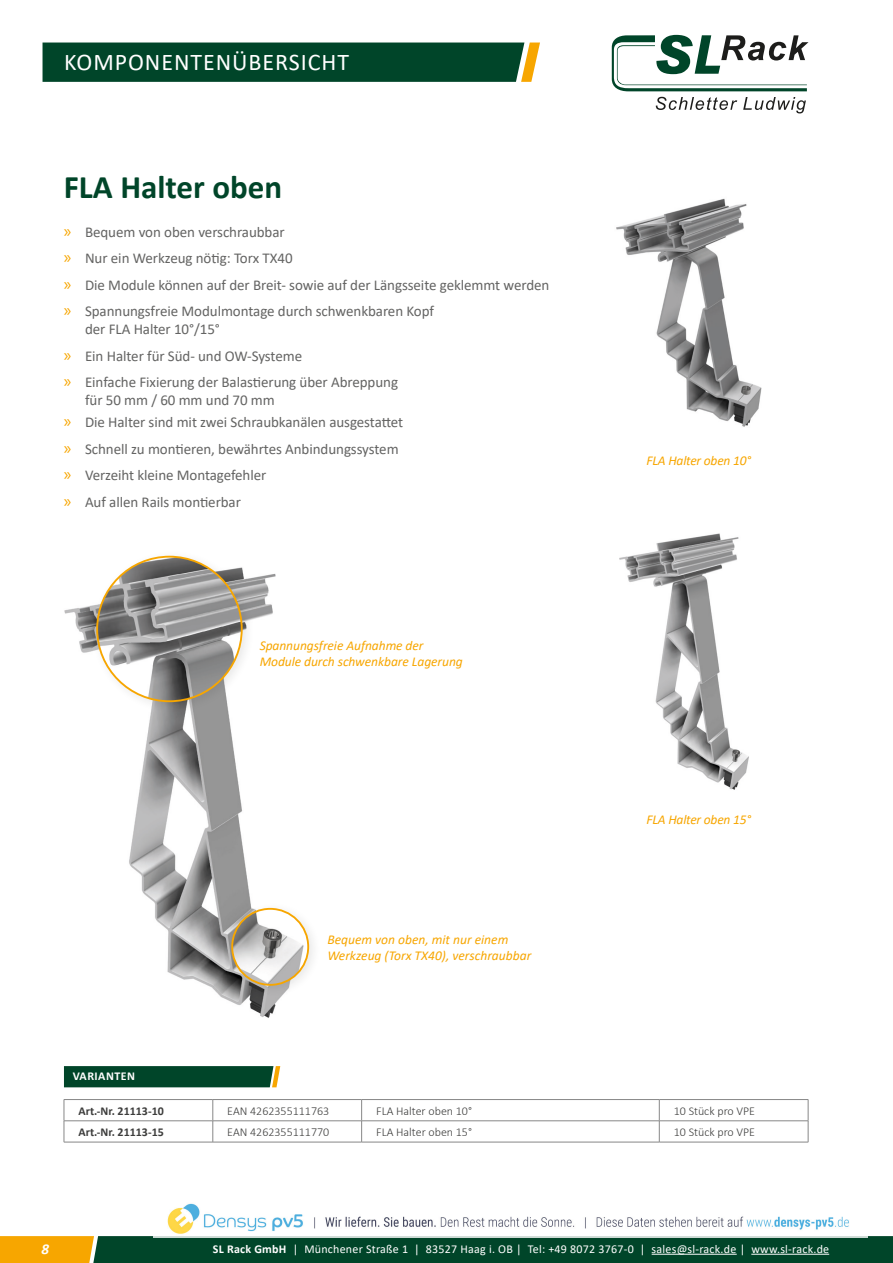
<style>
.page{position:relative;width:893px;height:1263px;background:#fff}
.page>*{position:absolute;margin:0;border:0;box-sizing:border-box;transform-origin:0 0}
.t1{font:700 33px "Calibri";color:#004529}
.t2{font:24px "Calibri";letter-spacing:.04em;color:#fff}
.t3{font:15px/26.5px "Calibri";letter-spacing:-.005em;color:#646463}
.t4{font:italic 700 15px "Calibri";color:#fff}
.t5{font:italic 13.5px/16.2px "Calibri";letter-spacing:-.005em;color:#f7a600}
.t6{font:12px "Calibri";letter-spacing:.02em;color:#fff}
.t7{font:300 12px "Calibri";color:#3d3d3c}
.t8{font:700 12px "Calibri";color:#3d3d3c}
.t9{font:700 12px "Calibri";letter-spacing:.04em;color:#fff}
.s1{font-family:"Myriad Pro";font-size:18px;color:#f7a600}
.s2{font-weight:700}
</style>
<div class="page">
<svg style="left:0;top:1236px;width:893px;height:27px;background:#22552b"></svg>
<hr style="left:652px;top:1254px;width:85px;height:1px;background:#fff">
<hr style="left:751px;top:1254px;width:78px;height:1px;background:#fff">
<svg style="left:656px;top:97px;width:81px;height:13px"></svg>
<svg style="left:743px;top:97px;width:63px;height:16px"></svg>
<svg style="left:612px;top:35px;width:196px;height:56px"></svg>
<div style="left:43px;top:43px;width:497px;height:39px;background:#004529"></div>
<img style="left:64px;top:574px;width:216px;height:444px">
<img style="left:616px;top:198px;width:146px;height:229px">
<hr style="left:64px;top:1099px;width:149px;height:1px;background:#878787">
<hr style="left:213px;top:1099px;width:149px;height:1px;background:#878787">
<hr style="left:362px;top:1099px;width:297px;height:1px;background:#878787">
<hr style="left:659px;top:1099px;width:149px;height:1px;background:#878787">
<hr style="left:64px;top:1120px;width:149px;height:1px;background:#878787">
<svg style="left:64px;top:1100px;width:1px;height:42px"></svg>
<hr style="left:213px;top:1120px;width:149px;height:1px;background:#878787">
<svg style="left:213px;top:1100px;width:1px;height:42px"></svg>
<hr style="left:362px;top:1120px;width:297px;height:1px;background:#878787">
<svg style="left:361px;top:1100px;width:1px;height:42px"></svg>
<hr style="left:659px;top:1120px;width:149px;height:1px;background:#878787">
<svg style="left:659px;top:1100px;width:1px;height:42px"></svg>
<svg style="left:808px;top:1100px;width:1px;height:42px"></svg>
<hr style="left:64px;top:1142px;width:149px;height:1px;background:#878787">
<hr style="left:361px;top:1142px;width:298px;height:1px;background:#878787">
<hr style="left:659px;top:1142px;width:149px;height:1px;background:#878787">
<hr style="left:213px;top:1142px;width:148px;height:1px;background:#878787">
<svg style="left:64px;top:1066px;width:216px;height:21px;background:#0a4b2c"></svg>
<img style="left:619px;top:533px;width:130px;height:257px">
<div style="left:90px;top:549px;width:165px;height:166px;background:#1d1d1b;opacity:.1"></div>
<img style="left:97px;top:557px;width:145px;height:144px;border-radius:72px">
<div style="left:225px;top:901px;width:96px;height:97px;background:#1d1d1b;opacity:.1"></div>
<img style="left:232px;top:909px;width:76px;height:76px;border-radius:38px">
<div style="left:231px;top:908px;width:78px;height:78px;border:2px solid #f7a600;border-radius:50%"></div>
<img style="left:153px;top:1203px;width:714px;height:34px">
<h2 class="t2" style="left:64px;top:45px;width:286px">KOMPONENTENÜBERSICHT</h2>
<h1 class="t1" style="left:64px;top:164px;width:220px">FLA Halter oben</h1>
<p class="t3" style="left:64px;top:218px;width:487px"><span class="s1">»</span> Bequem von oben verschraubbar<br><span class="s1">»</span> Nur ein Werkzeug nötig: Torx TX40<br><span class="s1">»</span> Die Module können auf der Breit- sowie auf der Längsseite geklemmt werden <span class="s1">»</span> Spannungsfreie Modulmontage durch schwenkbaren Kopf</p>
<p class="t3" style="left:64px;top:316px;width:336px;text-indent:21px">der FLA Halter 10°/15°<br><span class="s1">»</span> Ein Halter für Süd- und OW-Systeme<br><span class="s1">»</span> Einfache Fixierung der Balastierung über Abreppung</p>
<p class="t3" style="left:64px;top:389px;width:341px;line-height:22.2px;text-indent:21px">für 50 mm / 60 mm und 70 mm<br><span class="s1">»</span> Die Halter sind mit zwei Schraubkanälen ausgestattet</p>
<p class="t3" style="left:64px;top:435px;width:336px"><span class="s1">»</span> Schnell zu montieren, bewährtes Anbindungssystem <span class="s1">»</span> Verzeiht kleine Montagefehler<br><span class="s1">»</span> Auf allen Rails montierbar</p>
<p class="t5" style="left:260px;top:636px;width:205px">Spannungsfreie Aufnahme der<br>Module durch schwenkbare Lagerung</p>
<p class="t9" style="left:73px;top:1068px;width:64px">VARIANTEN</p>
<p class="t5" style="left:327px;top:930px;width:205px">Bequem von oben, mit nur einem<br>Werkzeug (Torx TX40), verschraubbar</p>
<p class="t5" style="left:646px;top:452px;width:106px">FLA Halter oben 10°</p>
<p class="t5" style="left:646px;top:811px;width:106px">FLA Halter oben 15°</p>
<p class="t8" style="left:78px;top:1102px;width:87px">Art.-Nr. 21113-10</p>
<p class="t7" style="left:227px;top:1103px;width:103px">EAN 4262355111763</p>
<p class="t7" style="left:376px;top:1103px;width:97px">FLA Halter oben 10°</p>
<p class="t7" style="left:674px;top:1103px;width:83px">10 Stück pro VPE</p>
<p class="t8" style="left:78px;top:1123px;width:87px">Art.-Nr. 21113-15</p>
<p class="t7" style="left:227px;top:1124px;width:103px">EAN 4262355111770</p>
<p class="t7" style="left:376px;top:1124px;width:97px">FLA Halter oben 15°</p>
<p class="t7" style="left:674px;top:1124px;width:83px">10 Stück pro VPE</p>
<p class="t4" style="left:41px;top:1238px;width:9px">8</p>
<p class="t6" style="left:213px;top:1240px;width:618px"><span class="s2">SL Rack GmbH</span> | Münchener Straße 1 | 83527 Haag i. OB | Tel: +49 8072 3767-0 | sales@sl-rack.de | www.sl-rack.de</p>
</div>
